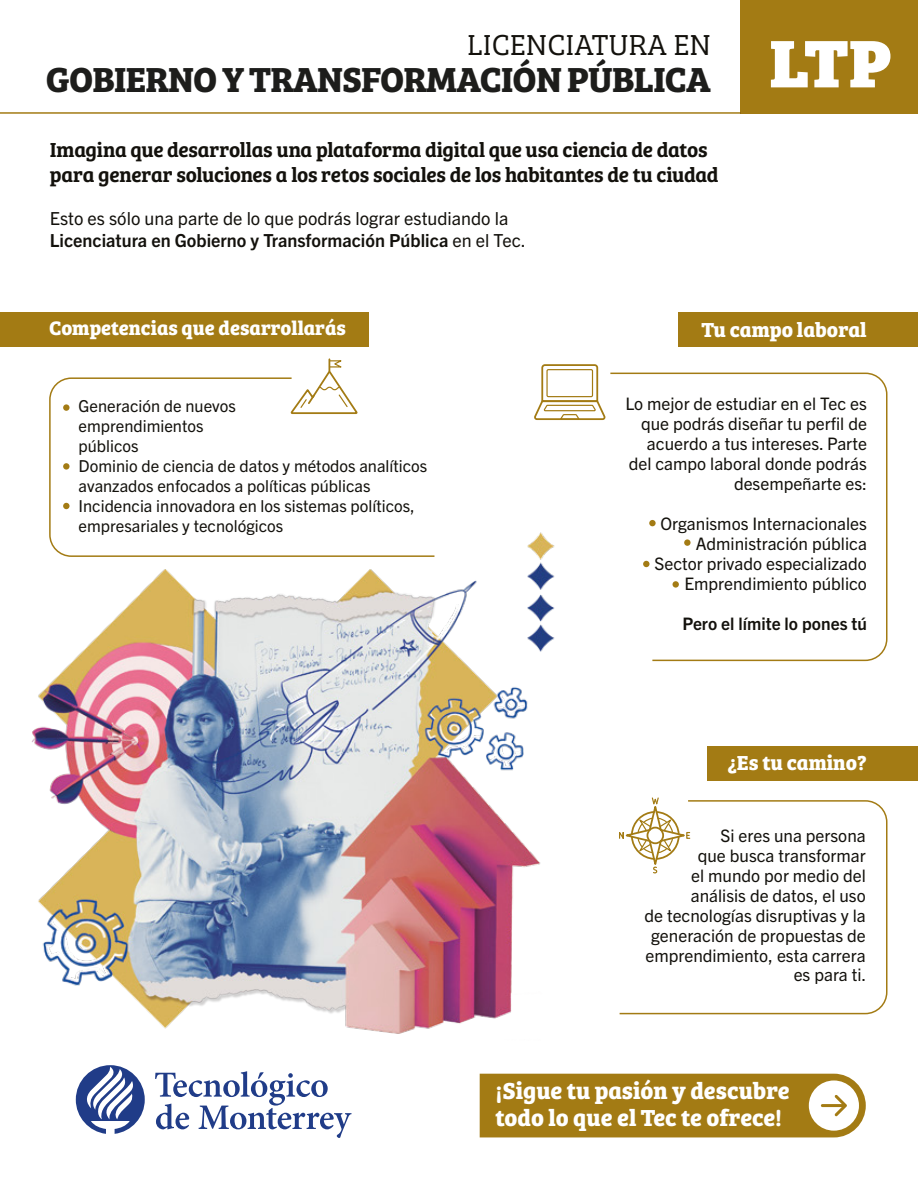
<style>
.page{position:relative;width:918px;height:1188px;background:#fff}
.page>*{position:absolute;margin:0;border:0;box-sizing:border-box;transform-origin:0 0}
.t1{font:69.6px "Bree Serif Eb";color:#fff}
.t2{font:700 36px "Bree Serif";letter-spacing:-.02em;color:#1d1d1b}
.t3{font:30px "Bree Serif Lt";color:#13110c}
.t4{font:700 24px/27px "Bree Serif";color:#fff}
.t5{font:21px/25.2px "Bree Serif Sb";letter-spacing:-.015em;color:#13110c}
.t6{font:700 21px "Bree Serif";color:#fff}
.t7{font:700 20.25px "Bree Serif";color:#fff}
.t8{font:18px/21.6px "Trade Gothic Next LT Pro";color:#13110c}
.t9{font:17.25px/20px "Trade Gothic Next LT Pro";color:#13110c;text-align:right}
.t10{font:700 17.25px "Trade Gothic Next LT Pro";color:#13110c}
.t11{font:16.5px/20px "Trade Gothic Next LT Pro";color:#13110c}
.s1{font-weight:700}
</style>
<div class="page">
<img style="left:0;top:312px;width:918px;height:826px">
<div style="left:707px;top:747px;width:211px;height:34px;background:#a37b14"></div>
<svg style="left:76px;top:1065px;width:69px;height:69px"></svg>
<svg style="left:155px;top:1071px;width:197px;height:67px"></svg>
<hr style="left:0;top:112px;width:740px;height:2px;background:#a37b14">
<svg style="left:48px;top:377px;width:388px;height:181px"></svg>
<svg style="left:609px;top:372px;width:279px;height:290px"></svg>
<svg style="left:618px;top:799px;width:270px;height:216px"></svg>
<svg style="left:291px;top:359px;width:67px;height:55px"></svg>
<div style="left:740px;top:0;width:178px;height:114px;background:#a37b14"></div>
<div style="left:63px;top:404px;width:7px;height:7px;background:#a37b14;border-radius:50%"></div>
<div style="left:63px;top:463px;width:7px;height:7px;background:#a37b14;border-radius:50%"></div>
<div style="left:63px;top:503px;width:7px;height:6px;background:#a37b14;border-radius:50%"></div>
<div style="left:0;top:313px;width:369px;height:34px;background:#a37b14"></div>
<div style="left:678px;top:313px;width:240px;height:34px;background:#a37b14"></div>
<svg style="left:480px;top:1074px;width:386px;height:63px;background:#ab8729"></svg>
<svg style="left:619px;top:797px;width:71px;height:76px"></svg>
<svg style="left:532px;top:363px;width:74px;height:58px"></svg>
<div style="left:649px;top:520px;width:7px;height:6px;background:#a37b14;border-radius:50%"></div>
<div style="left:684px;top:539px;width:7px;height:7px;background:#a37b14;border-radius:50%"></div>
<div style="left:643px;top:561px;width:7px;height:6px;background:#a37b14;border-radius:50%"></div>
<div style="left:673px;top:581px;width:6px;height:7px;background:#a37b14;border-radius:50%"></div>
<h3 class="t3" style="left:467px;top:23px;width:245px">LICENCIATURA EN</h3>
<h2 class="t2" style="left:46px;top:51px;width:667px">GOBIERNO Y TRANSFORMACIÓN PÚBLICA</h2>
<p class="t5" style="left:50px;top:136px;width:670px">Imagina que desarrollas una plataforma digital que usa ciencia de datos para generar soluciones a los retos sociales de los habitantes de tu ciudad</p>
<p class="t8" style="left:50px;top:207px;width:478px">Esto es sólo una parte de lo que podrás lograr estudiando la<br><span class="s1">Licenciatura en Gobierno y Transformación Pública</span> en el Tec.</p>
<h1 class="t1" style="left:770px;top:7px;width:123px">LTP</h1>
<p class="t7" style="left:49px;top:313px;width:298px">Competencias que desarrollarás</p>
<p class="t6" style="left:701px;top:314px;width:167px">Tu campo laboral</p>
<p class="t11" style="left:79px;top:395px;width:350px">Generación de nuevos<br>emprendimientos<br>públicos<br>Dominio de ciencia de datos y métodos analíticos avanzados enfocados a políticas públicas<br>Incidencia innovadora en los sistemas políticos, empresariales y tecnológicos</p>
<p class="t9" style="left:625px;top:393px;width:243px">Lo mejor de estudiar en el Tec es que podrás diseñar tu perfil de acuerdo a tus intereses. Parte del campo laboral donde podrás desempeñarte es:</p>
<p class="t9" style="left:655px;top:513px;width:214px">Organismos Internacionales<br>Administración pública<br>Sector privado especializado<br>Emprendimiento público</p>
<p class="t10" style="left:683px;top:612px;width:186px">Pero el límite lo pones tú</p>
<p class="t6" style="left:728px;top:746px;width:141px">¿Es tu camino?</p>
<p class="t9" style="left:644px;top:824px;width:224px">Si eres una persona<br>que busca transformar<br>el mundo por medio del análisis de datos, el uso<br>de tecnologías disruptivas y la generación de propuestas de emprendimiento, esta carrera es para ti.</p>
<h3 class="t4" style="left:496px;top:1076px;width:296px">¡Sigue tu pasión y descubre todo lo que el Tec te ofrece!</h3>
</div>
